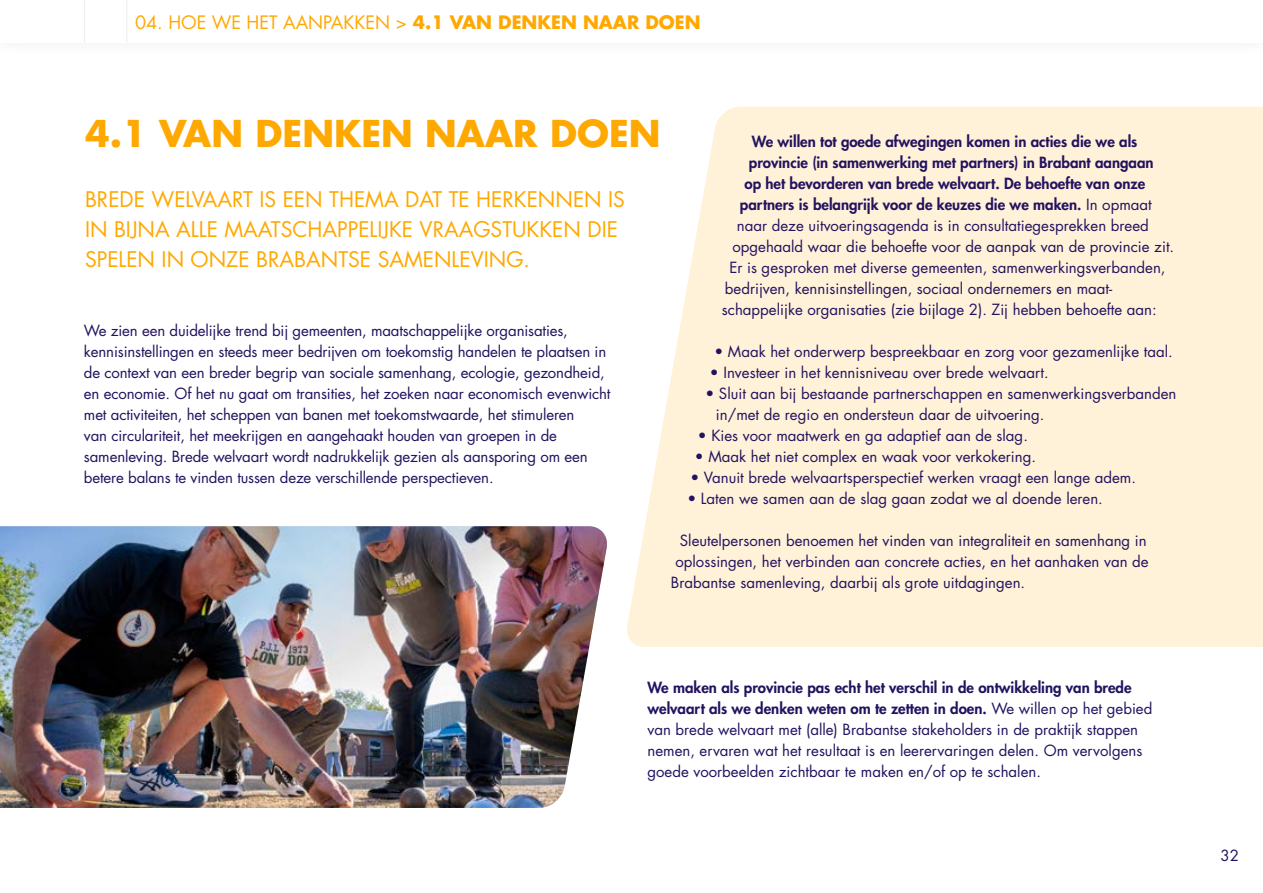
<style>
.page{position:relative;width:1263px;height:893px;background:#fff}
.page>*{position:absolute;margin:0;border:0;box-sizing:border-box;transform-origin:0 0}
.t1{font:700 36px "Futura Std";color:#ffa800}
.t2{font:21px "Futura Std";color:#ffa800}
.Hoofdstuk{font:18px "Futura Std";color:#ffa800}
.Broodtekst{font:15px/21px "Futura Std";color:#23125f}
.Broodtekst-2{font:800 15px "Futura Std";color:#23125f}
.s1{font-weight:700}
.s2{font-weight:400}
.s3{font-weight:800}
</style>
<div class="page">
<svg style="left:627px;top:107px;width:636px;height:540px;background:#fff2db"></svg>
<hr style="left:84px;top:0;width:1px;height:43px;background:#ededed">
<hr style="left:126px;top:0;width:1px;height:43px;background:#ededed">
<img style="left:0;top:526px;width:607px;height:282px">
<p class="Hoofdstuk" style="left:135px;top:11px;width:567px">04. HOE WE HET AANPAKKEN &gt; <span class="s1">4.1 VAN DENKEN NAAR DOEN</span></p>
<p class="t1" style="left:85px;top:110px;width:577px">4.1 VAN DENKEN NAAR DOEN</p>
<p class="t2" style="left:85px;top:186px;width:541px">BREDE WELVAART IS EEN THEMA DAT TE HERKENNEN IS</p>
<p class="t2" style="left:85px;top:216px;width:534px">IN BIJNA ALLE MAATSCHAPPELIJKE VRAAGSTUKKEN DIE</p>
<p class="t2" style="left:85px;top:246px;width:446px">SPELEN IN ONZE BRABANTSE SAMENLEVING.</p>
<p class="Broodtekst" style="left:84px;top:320px;width:528px">We zien een duidelijke trend bij gemeenten, maatschappelijke organisaties, kennisinstellingen en steeds meer bedrijven om toekomstig handelen te plaatsen in de context van een breder begrip van sociale samenhang, ecologie, gezondheid, en economie. Of het nu gaat om transities, het zoeken naar economisch evenwicht met activiteiten, het scheppen van banen met toekomstwaarde, het stimuleren<br>van circulariteit, het meekrijgen en aangehaakt houden van groepen in de samenleving. Brede welvaart wordt nadrukkelijk gezien als aansporing om een betere balans te vinden tussen deze verschillende perspectieven.</p>
<p class="Broodtekst-2" style="left:752px;top:132px;width:387px">We willen tot goede afwegingen komen in acties die we als</p>
<p class="Broodtekst-2" style="left:749px;top:153px;width:406px">provincie (in samenwerking met partners) in Brabant aangaan</p>
<p class="Broodtekst-2" style="left:744px;top:174px;width:402px">op het bevorderen van brede welvaart. De behoefte van onze</p>
<p class="Broodtekst-2" style="left:740px;top:195px;width:413px">partners is belangrijk voor de keuzes die we maken. <span class="s2">In opmaat</span></p>
<p class="Broodtekst" style="left:737px;top:215px;width:413px">naar deze uitvoeringsagenda is in consultatiegesprekken breed</p>
<p class="Broodtekst" style="left:732px;top:236px;width:443px">opgehaald waar die behoefte voor de aanpak van de provincie zit.</p>
<p class="Broodtekst" style="left:729px;top:257px;width:438px">Er is gesproken met diverse gemeenten, samenwerkingsverbanden,</p>
<p class="Broodtekst" style="left:725px;top:278px;width:389px">bedrijven, kennisinstellingen, sociaal ondernemers en maat-</p>
<p class="Broodtekst" style="left:722px;top:299px;width:436px">schappelijke organisaties (zie bijlage 2). Zij hebben behoefte aan:</p>
<p class="Broodtekst" style="left:714px;top:341px;width:460px">• Maak het onderwerp bespreekbaar en zorg voor gezamenlijke taal.</p>
<p class="Broodtekst" style="left:710px;top:362px;width:340px">• Investeer in het kennisniveau over brede welvaart.</p>
<p class="Broodtekst" style="left:716px;top:383px;width:462px;text-indent:-10px">• Sluit aan bij bestaande partnerschappen en samenwerkingsverbanden in/met de regio en ondersteun daar de uitvoering.</p>
<p class="Broodtekst" style="left:698px;top:425px;width:331px">• Kies voor maatwerk en ga adaptief aan de slag.</p>
<p class="Broodtekst" style="left:695px;top:446px;width:343px">• Maak het niet complex en waak voor verkokering.</p>
<p class="Broodtekst" style="left:690px;top:467px;width:447px">• Vanuit brede welvaartsperspectief werken vraagt een lange adem.</p>
<p class="Broodtekst" style="left:687px;top:488px;width:417px">• Laten we samen aan de slag gaan zodat we al doende leren.</p>
<p class="Broodtekst" style="left:680px;top:530px;width:468px">Sleutelpersonen benoemen het vinden van integraliteit en samenhang in</p>
<p class="Broodtekst" style="left:675px;top:551px;width:475px">oplossingen, het verbinden aan concrete acties, en het aanhaken van de</p>
<p class="Broodtekst" style="left:671px;top:572px;width:356px">Brabantse samenleving, daarbij als grote uitdagingen.</p>
<p class="Broodtekst" style="left:647px;top:677px;width:506px"><span class="s3">We maken als provincie pas echt het verschil in de ontwikkeling van brede welvaart als we denken weten om te zetten in doen.</span> We willen op het gebied van brede welvaart met (alle) Brabantse stakeholders in de praktijk stappen nemen, ervaren wat het resultaat is en leerervaringen delen. Om vervolgens goede voorbeelden zichtbaar te maken en/of op te schalen.</p>
<p class="Broodtekst" style="left:1220px;top:845px;width:20px">32</p>
</div>
